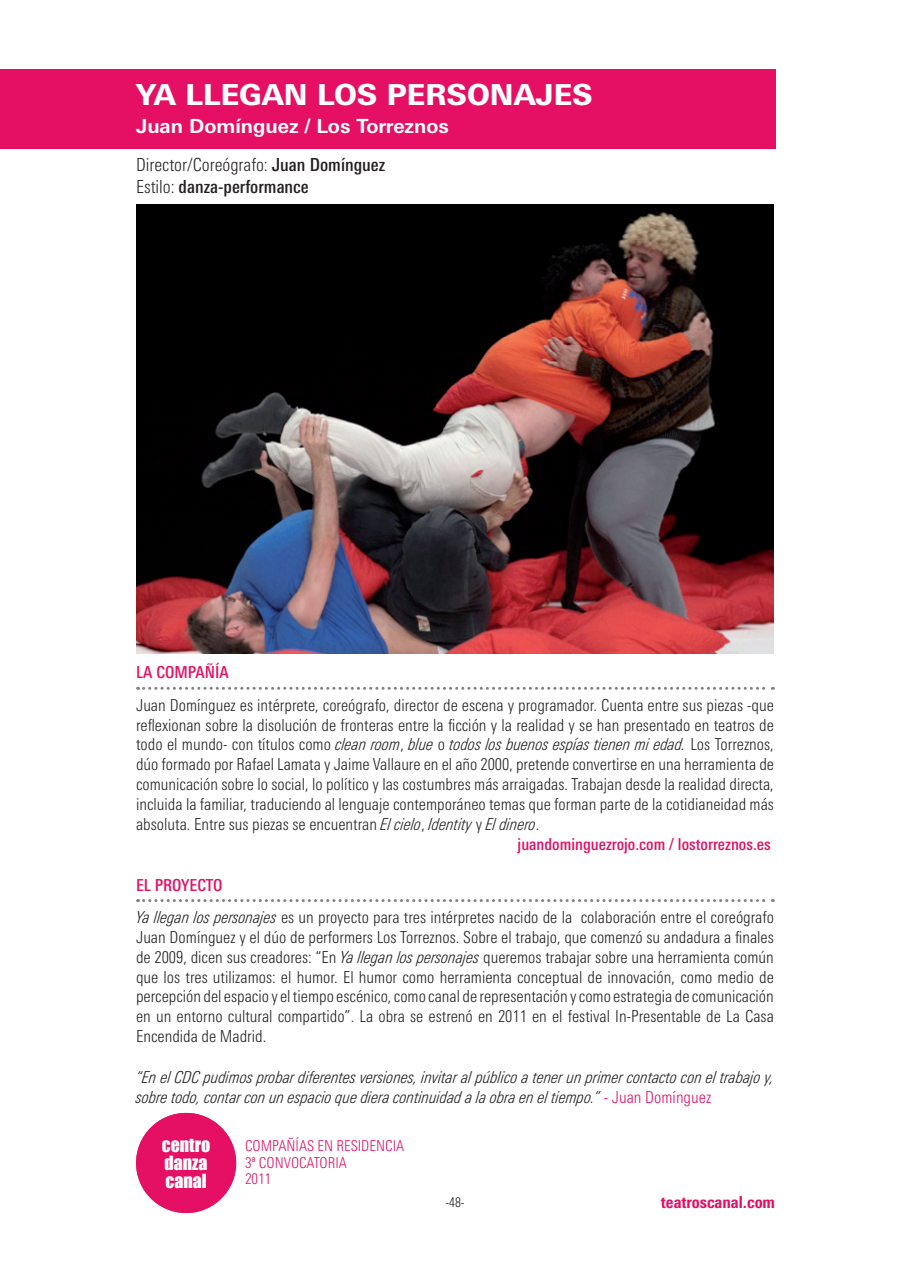
<style>
.page{position:relative;width:910px;height:1280px;background:#fff}
.page>*{position:absolute;margin:0;border:0;box-sizing:border-box;transform-origin:0 0}
._01_TÍTULO{font:800 28.95px "Linotype Univers Basic";color:#fff}
._02_COMPAÑÍA{font:700 19.5px "Linotype Univers Basic";color:#fff}
._03_FICHA{font:500 condensed 18px/21.6px "Linotype Univers";color:#231f20}
.t1{font:18px/18.1px "Impact";color:#fff}
._05_DESCRIPCIÓN{font:300 condensed 16.5px/19.8px "Linotype Univers";color:#231f20;text-align:justify}
._06_CITA{font:italic 300 condensed 16.5px/19.8px "Linotype Univers";color:#231f20}
._05_DESCRIPCIÓN-2{font:italic 300 condensed 16.5px "Linotype Univers";color:#231f20}
._05_DESCRIPCIÓN-3{font:500 condensed 16.5px "Linotype Univers";color:#e50f63}
._04_LA_COMPAÑÍA_EL_P{font:500 condensed 16.5px "Linotype Univers";color:#e50f63}
.t2{font:800 condensed 16.5px "Linotype Univers";color:#e50f63}
._00_COMPAÑIAS_CONVOC{font:300 condensed 15px "Linotype Univers";color:#e50f63}
.t3{font:300 condensed 13.5px "Linotype Univers";color:#231f20}
.s1{font-weight:300}
.s2{font-style:normal}
.s3{font-style:italic}
.s4{font-style:normal;color:#e50f63}
</style>
<div class="page">
<div style="left:136px;top:1113px;width:100px;height:100px;background:#e50f63;border-radius:50%"></div>
<div style="left:0;top:69px;width:775px;height:80px;background:#e50f63"></div>
<img style="left:137px;top:205px;width:637px;height:449px">
<svg style="left:138px;top:687px;width:635px;height:3px"></svg>
<svg style="left:138px;top:899px;width:635px;height:3px"></svg>
<p class="_01_TÍTULO" style="left:136px;top:77px;width:458px">YA LLEGAN LOS PERSONAJES</p>
<p class="_02_COMPAÑÍA" style="left:136px;top:114px;width:314px">Juan Domínguez / Los Torreznos</p>
<h1 class="_01_TÍTULO" style="left:136px;top:77px;width:298px">EL PESO DE ALMA</h1>
<p class="_02_COMPAÑÍA" style="left:136px;top:114px;width:317px">Ahmed Karetti / El pe o del alma</p>
<p class="_03_FICHA" style="left:136px;top:154px;width:251px"><span class="s1">Director/Coreógrafo:</span> Juan Domínguez<br><span class="s1">Estilo:</span> danza-performance</p>
<p class="_04_LA_COMPAÑÍA_EL_P" style="left:136px;top:663px;width:94px">La compañía</p>
<p class="_05_DESCRIPCIÓN" style="left:136px;top:695px;width:639px">Juan Domínguez es intérprete, coreógrafo, director de escena y programador. Cuenta entre sus piezas -que</p>
<p class="_05_DESCRIPCIÓN" style="left:136px;top:715px;width:639px">reflexionan sobre la disolución de fronteras entre la ficción y la realidad y se han presentado en teatros de</p>
<p class="_05_DESCRIPCIÓN-2" style="left:136px;top:735px;width:639px"><span class="s2">todo el mundo- con títulos como</span> clean room<span class="s2">,</span> blue <span class="s2">o</span> todos los buenos espías tienen mi edad. <span class="s2">Los Torreznos,</span></p>
<p class="_05_DESCRIPCIÓN" style="left:136px;top:754px;width:639px">dúo formado por Rafael Lamata y Jaime Vallaure en el año 2000, pretende convertirse en una herramienta de</p>
<p class="_05_DESCRIPCIÓN" style="left:136px;top:774px;width:639px">comunicación sobre lo social, lo político y las costumbres más arraigadas. Trabajan desde la realidad directa,</p>
<p class="_05_DESCRIPCIÓN" style="left:136px;top:794px;width:639px">incluida la familiar, traduciendo al lenguaje contemporáneo temas que forman parte de la cotidianeidad más</p>
<p class="_05_DESCRIPCIÓN" style="left:136px;top:814px;width:405px">absoluta. Entre sus piezas se encuentran <span class="s3">El cielo</span>, <span class="s3">Identity</span> y <span class="s3">El dinero</span>.</p>
<p class="_05_DESCRIPCIÓN-3" style="left:518px;top:834px;width:255px">juandominguezrojo.com / lostorreznos.es</p>
<p class="_04_LA_COMPAÑÍA_EL_P" style="left:136px;top:875px;width:88px">El proyecto</p>
<p class="_05_DESCRIPCIÓN" style="left:136px;top:907px;width:639px"><span class="s3">Ya llegan los personajes</span> es un proyecto para tres intérpretes nacido de la colaboración entre el coreógrafo Juan Domínguez y el dúo de performers Los Torreznos. Sobre el trabajo, que comenzó su andadura a finales de 2009, dicen sus creadores: “En <span class="s3">Ya llegan los personajes</span> queremos trabajar sobre una herramienta común que los tres utilizamos: el humor. El humor como herramienta conceptual de innovación, como medio de percepción del espacio y el tiempo escénico, como canal de representación y como estrategia de comunicación en un entorno cultural compartido”. La obra se estrenó en 2011 en el festival In-Presentable de La Casa Encendida de Madrid.</p>
<p class="_06_CITA" style="left:136px;top:1067px;width:639px">“En el CDC pudimos probar diferentes versiones, invitar al público a tener un primer contacto con el trabajo y, sobre todo, contar con un espacio que diera continuidad a la obra en el tiempo.” <span class="s4">- Juan Domínguez</span></p>
<p class="t1" style="left:162px;top:1135px;width:50px">centro danza canal</p>
<p class="_00_COMPAÑIAS_CONVOC" style="left:245px;top:1137px;width:10px">compa</p>
<p class="_00_COMPAÑIAS_CONVOC" style="left:286px;top:1137px;width:58px">ñías en residencia</p>
<p class="_00_COMPAÑIAS_CONVOC" style="left:245px;top:1154px;width:23px">3ª convocatoria</p>
<p class="_00_COMPAÑIAS_CONVOC" style="left:245px;top:1170px;width:28px">2011</p>
<p class="t3" style="left:446px;top:1195px;width:20px">-48-</p>
<p class="t2" style="left:661px;top:1192px;width:116px">teatroscanal.com</p>
</div>
